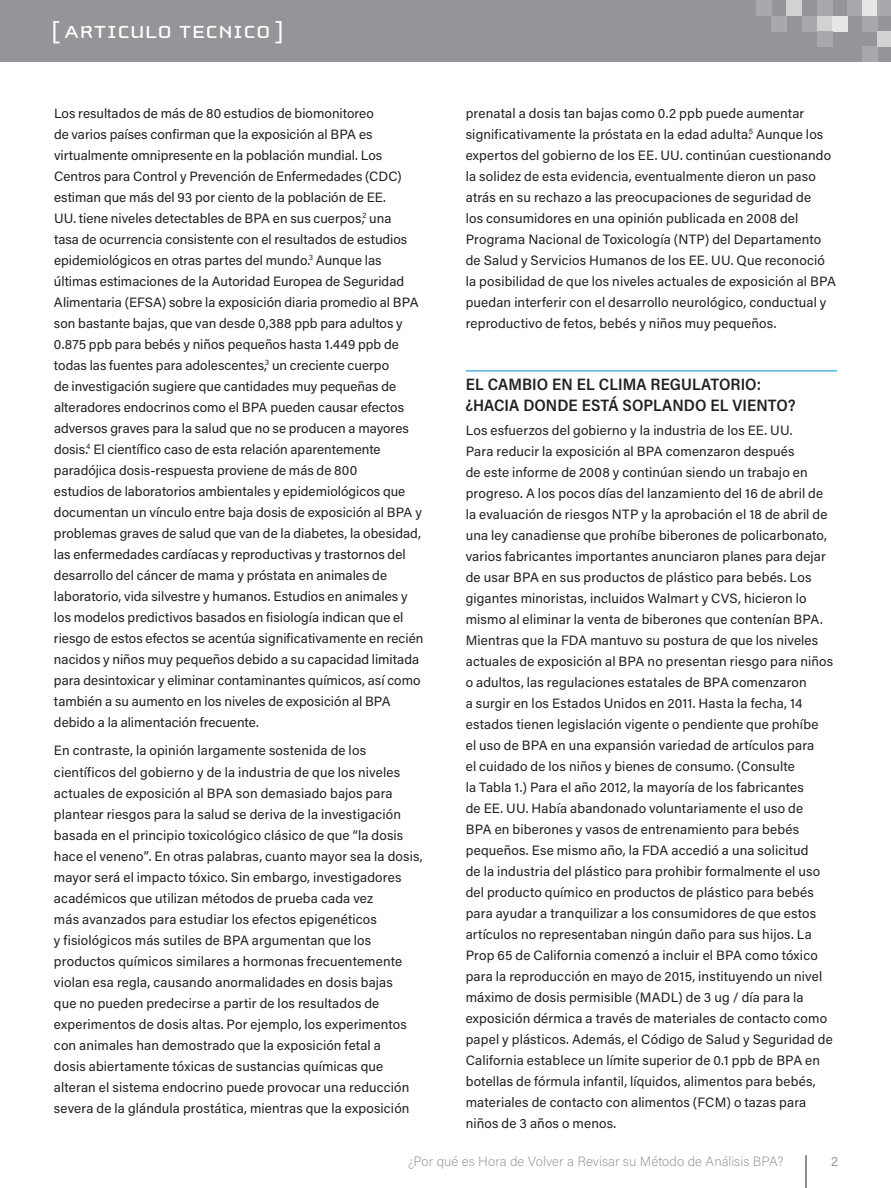
<style>
.page{position:relative;width:891px;height:1188px;background:#fff}
.page>*{position:absolute;margin:0;border:0;box-sizing:border-box;transform-origin:0 0}
.t1{font:25.5px "Cholla Unicase";letter-spacing:.025em;color:#fff;scale:1.1 1}
.t2{font:600 16.5px/21px "Acumin Pro Semi Cond";letter-spacing:.005em;color:#231f20}
.t3{font:13.5px/21px "Acumin Pro";letter-spacing:.01em;color:#231f20}
.t4{font:200 13.5px "Acumin Pro";letter-spacing:.005em;color:#939598}
.t5{font:13.5px "Acumin Pro";color:#939598}
</style>
<div class="page">
<hr style="left:806px;top:1155px;width:1px;height:33px;background:#231f20">
<div style="left:0;top:0;width:891px;height:62px;background:#939598"></div>
<div style="left:756px;top:0;width:15px;height:16px;background:#a8a9ad"></div>
<div style="left:862px;top:47px;width:15px;height:15px;background:#a8a9ad"></div>
<div style="left:771px;top:16px;width:16px;height:15px;background:#a8a9ad"></div>
<div style="left:787px;top:0;width:15px;height:16px;background:#d1d2d4"></div>
<div style="left:802px;top:16px;width:15px;height:15px;background:#a8a9ad"></div>
<div style="left:817px;top:16px;width:15px;height:15px;background:#d1d2d4"></div>
<div style="left:832px;top:16px;width:16px;height:15px;background:#e6e7e9"></div>
<div style="left:817px;top:0;width:15px;height:16px;background:#a8a9ad"></div>
<div style="left:817px;top:31px;width:15px;height:16px;background:#a8a9ad"></div>
<div style="left:862px;top:0;width:15px;height:16px;background:#e6e7e9"></div>
<div style="left:848px;top:0;width:14px;height:16px;background:#a8a9ad"></div>
<div style="left:877px;top:0;width:14px;height:16px;background:#a8a9ad"></div>
<div style="left:862px;top:16px;width:15px;height:15px;background:#a8a9ad"></div>
<div style="left:877px;top:31px;width:14px;height:16px;background:#d1d2d4"></div>
<hr style="left:466px;top:371px;width:371px;height:1px;background:#008bcf">
<h1 class="t1" style="left:51px;top:19px;width:213px">[ ARTICULO TECNICO ]</h1>
<p class="t3" style="left:54px;top:102px;width:371px">Los resultados de más de 80 estudios de biomonitoreo<br>de varios países confirman que la exposición al BPA es virtualmente omnipresente en la población mundial. Los Centros para Control y Prevención de Enfermedades (CDC) estiman que más del 93 por ciento de la población de EE.<br>UU. tiene niveles detectables de BPA en sus cuerpos,<sup>2</sup> una<br>tasa de ocurrencia consistente con el resultados de estudios epidemiológicos en otras partes del mundo.<sup>3</sup> Aunque las últimas estimaciones de la Autoridad Europea de Seguridad Alimentaria (EFSA) sobre la exposición diaria promedio al BPA son bastante bajas, que van desde 0,388 ppb para adultos y 0.875 ppb para bebés y niños pequeños hasta 1.449 ppb de todas las fuentes para adolescentes,<sup>3</sup> un creciente cuerpo<br>de investigación sugiere que cantidades muy pequeñas de alteradores endocrinos como el BPA pueden causar efectos adversos graves para la salud que no se producen a mayores dosis.<sup>4</sup> El científico caso de esta relación aparentemente paradójica dosis-respuesta proviene de más de 800<br>estudios de laboratorios ambientales y epidemiológicos que documentan un vínculo entre baja dosis de exposición al BPA y problemas graves de salud que van de la diabetes, la obesidad, las enfermedades cardíacas y reproductivas y trastornos del desarrollo del cáncer de mama y próstata en animales de laboratorio, vida silvestre y humanos. Estudios en animales y los modelos predictivos basados en fisiología indican que el riesgo de estos efectos se acentúa significativamente en recién nacidos y niños muy pequeños debido a su capacidad limitada para desintoxicar y eliminar contaminantes químicos, así como también a su aumento en los niveles de exposición al BPA debido a la alimentación frecuente.</p>
<p class="t3" style="left:54px;top:740px;width:370px">En contraste, la opinión largamente sostenida de los científicos del gobierno y de la industria de que los niveles actuales de exposición al BPA son demasiado bajos para plantear riesgos para la salud se deriva de la investigación basada en el principio toxicológico clásico de que “la dosis hace el veneno”. En otras palabras, cuanto mayor sea la dosis, mayor será el impacto tóxico. Sin embargo, investigadores académicos que utilizan métodos de prueba cada vez<br>más avanzados para estudiar los efectos epigenéticos<br>y fisiológicos más sutiles de BPA argumentan que los productos químicos similares a hormonas frecuentemente violan esa regla, causando anormalidades en dosis bajas<br>que no pueden predecirse a partir de los resultados de experimentos de dosis altas. Por ejemplo, los experimentos con animales han demostrado que la exposición fetal a<br>dosis abiertamente tóxicas de sustancias químicas que alteran el sistema endocrino puede provocar una reducción severa de la glándula prostática, mientras que la exposición</p>
<p class="t3" style="left:466px;top:102px;width:372px">prenatal a dosis tan bajas como 0.2 ppb puede aumentar significativamente la próstata en la edad adulta.<sup>5</sup> Aunque los expertos del gobierno de los EE. UU. continúan cuestionando la solidez de esta evidencia, eventualmente dieron un paso atrás en su rechazo a las preocupaciones de seguridad de<br>los consumidores en una opinión publicada en 2008 del Programa Nacional de Toxicología (NTP) del Departamento de Salud y Servicios Humanos de los EE. UU. Que reconoció la posibilidad de que los niveles actuales de exposición al BPA puedan interferir con el desarrollo neurológico, conductual y reproductivo de fetos, bebés y niños muy pequeños.</p>
<p class="t2" style="left:466px;top:373px;width:331px">EL CAMBIO EN EL CLIMA REGULATORIO: ¿HACIA DONDE ESTÁ SOPLANDO EL VIENTO?</p>
<p class="t3" style="left:466px;top:419px;width:369px">Los esfuerzos del gobierno y la industria de los EE. UU.<br>Para reducir la exposición al BPA comenzaron después<br>de este informe de 2008 y continúan siendo un trabajo en progreso. A los pocos días del lanzamiento del 16 de abril de la evaluación de riesgos NTP y la aprobación el 18 de abril de una ley canadiense que prohíbe biberones de policarbonato, varios fabricantes importantes anunciaron planes para dejar de usar BPA en sus productos de plástico para bebés. Los gigantes minoristas, incluidos Walmart y CVS, hicieron lo mismo al eliminar la venta de biberones que contenían BPA.<br>Mientras que la FDA mantuvo su postura de que los niveles actuales de exposición al BPA no presentan riesgo para niños o adultos, las regulaciones estatales de BPA comenzaron<br>a surgir en los Estados Unidos en 2011. Hasta la fecha, 14 estados tienen legislación vigente o pendiente que prohíbe<br>el uso de BPA en una expansión variedad de artículos para<br>el cuidado de los niños y bienes de consumo. (Consulte<br>la Tabla 1.) Para el año 2012, la mayoría de los fabricantes<br>de EE. UU. Había abandonado voluntariamente el uso de<br>BPA en biberones y vasos de entrenamiento para bebés pequeños. Ese mismo año, la FDA accedió a una solicitud<br>de la industria del plástico para prohibir formalmente el uso del producto químico en productos de plástico para bebés para ayudar a tranquilizar a los consumidores de que estos artículos no representaban ningún daño para sus hijos. La Prop 65 de California comenzó a incluir el BPA como tóxico para la reproducción en mayo de 2015, instituyendo un nivel máximo de dosis permisible (MADL) de 3 ug / día para la exposición dérmica a través de materiales de contacto como papel y plásticos. Además, el Código de Salud y Seguridad de California establece un límite superior de 0.1 ppb de BPA en botellas de fórmula infantil, líquidos, alimentos para bebés, materiales de contacto con alimentos (FCM) o tazas para niños de 3 años o menos.</p>
<p class="t4" style="left:408px;top:1152px;width:377px">¿Por qué es Hora de Volver a Revisar su Método de Análisis BPA?</p>
<p class="t5" style="left:831px;top:1151px;width:9px">2</p>
</div>
